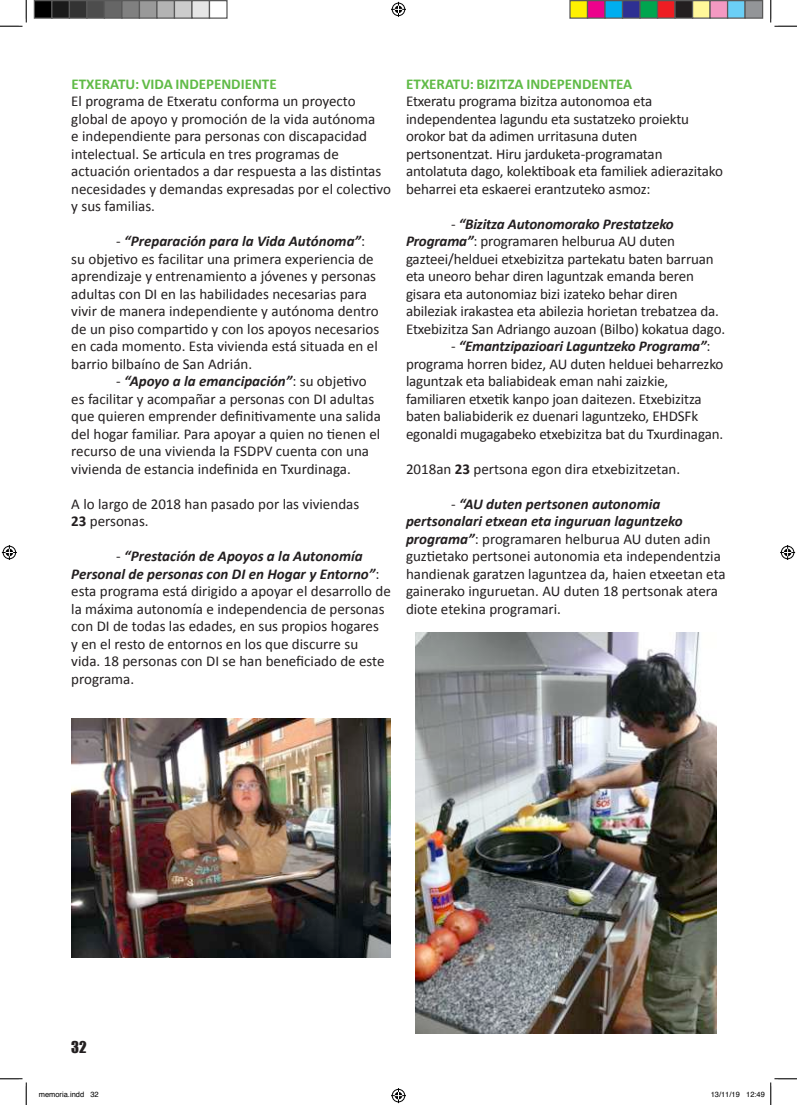
<style>
.page{position:relative;width:797px;height:1105px;background:#fff}
.page>*{position:absolute;margin:0;border:0;box-sizing:border-box;transform-origin:0 0}
.t1{font:15px/17.5px "Calibri";color:#231f20}
.t2{font:700 15px "Calibri";color:#60bb47}
.t3{font:15px "Impact";color:#231f20}
.t4{font:7.5px "Helvetica";color:#000}
.s1{font-weight:700;font-style:italic}
.s2{font-weight:700}
</style>
<div class="page">
<img style="left:415px;top:632px;width:301px;height:402px">
<img style="left:71px;top:719px;width:320px;height:238px">
<svg style="left:0;top:0;width:27px;height:27px"></svg>
<svg style="left:0;top:1078px;width:27px;height:27px"></svg>
<svg style="left:770px;top:0;width:27px;height:27px"></svg>
<svg style="left:391px;top:2px;width:15px;height:15px"></svg>
<svg style="left:391px;top:1088px;width:15px;height:15px"></svg>
<svg style="left:2px;top:545px;width:15px;height:15px"></svg>
<svg style="left:780px;top:545px;width:15px;height:15px"></svg>
<div style="left:34px;top:1px;width:18px;height:17px;background:#000"></div>
<div style="left:34px;top:0;width:18px;height:19px;border:1px solid #595959"></div>
<div style="left:52px;top:1px;width:17px;height:17px;background:#1a1a1a"></div>
<div style="left:51px;top:0;width:19px;height:19px;border:1px solid #595959"></div>
<div style="left:69px;top:1px;width:18px;height:17px;background:#333"></div>
<div style="left:69px;top:0;width:19px;height:19px;border:1px solid #595959"></div>
<div style="left:87px;top:1px;width:17px;height:17px;background:#4d4d4d"></div>
<div style="left:86px;top:0;width:19px;height:19px;border:1px solid #595959"></div>
<div style="left:104px;top:1px;width:18px;height:17px;background:#666"></div>
<div style="left:104px;top:0;width:18px;height:19px;border:1px solid #595959"></div>
<div style="left:122px;top:1px;width:17px;height:17px;background:#808080"></div>
<div style="left:121px;top:0;width:19px;height:19px;border:1px solid #595959"></div>
<div style="left:139px;top:1px;width:18px;height:17px;background:#999"></div>
<div style="left:139px;top:0;width:19px;height:19px;border:1px solid #595959"></div>
<div style="left:157px;top:1px;width:17px;height:17px;background:#b3b3b3"></div>
<div style="left:156px;top:0;width:19px;height:19px;border:1px solid #595959"></div>
<div style="left:174px;top:1px;width:18px;height:17px;background:#ccc"></div>
<div style="left:174px;top:0;width:18px;height:19px;border:1px solid #595959"></div>
<div style="left:192px;top:1px;width:17px;height:17px;background:#e6e6e6"></div>
<div style="left:191px;top:0;width:19px;height:19px;border:1px solid #595959"></div>
<div style="left:209px;top:0;width:19px;height:19px;border:1px solid #595959"></div>
<div style="left:570px;top:1px;width:17px;height:17px;background:#fff101"></div>
<div style="left:569px;top:0;width:19px;height:19px;border:1px solid #595959"></div>
<div style="left:587px;top:1px;width:18px;height:17px;background:#ed028c"></div>
<div style="left:587px;top:0;width:18px;height:19px;border:1px solid #595959"></div>
<div style="left:605px;top:1px;width:17px;height:17px;background:#00aeef"></div>
<div style="left:604px;top:0;width:19px;height:19px;border:1px solid #595959"></div>
<div style="left:622px;top:1px;width:18px;height:17px;background:#2e3092"></div>
<div style="left:622px;top:0;width:18px;height:19px;border:1px solid #595959"></div>
<div style="left:640px;top:1px;width:17px;height:17px;background:#00a54f"></div>
<div style="left:639px;top:0;width:19px;height:19px;border:1px solid #595959"></div>
<div style="left:657px;top:1px;width:18px;height:17px;background:#ee1d23"></div>
<div style="left:657px;top:0;width:18px;height:19px;border:1px solid #595959"></div>
<div style="left:675px;top:1px;width:17px;height:17px;background:#231f20"></div>
<div style="left:674px;top:0;width:19px;height:19px;border:1px solid #595959"></div>
<div style="left:692px;top:1px;width:18px;height:17px;background:#fff79a"></div>
<div style="left:692px;top:0;width:18px;height:19px;border:1px solid #595959"></div>
<div style="left:710px;top:1px;width:17px;height:17px;background:#f499c2"></div>
<div style="left:709px;top:0;width:19px;height:19px;border:1px solid #595959"></div>
<div style="left:727px;top:1px;width:18px;height:17px;background:#6bcff6"></div>
<div style="left:727px;top:0;width:18px;height:19px;border:1px solid #595959"></div>
<div style="left:745px;top:1px;width:17px;height:17px;background:#939598"></div>
<div style="left:744px;top:0;width:19px;height:19px;border:1px solid #595959"></div>
<svg style="left:770px;top:1078px;width:27px;height:27px"></svg>
<p class="t2" style="left:72px;top:74px;width:207px">ETXERATU: VIDA INDEPENDIENTE</p>
<p class="t1" style="left:71px;top:93px;width:321px">El programa de Etxeratu conforma un proyecto global de apoyo y promoción de la vida autónoma<br>e independiente para personas con discapacidad intelectual. Se articula en tres programas de actuación orientados a dar respuesta a las distintas necesidades y demandas expresadas por el colectivo y sus familias.</p>
<p class="t1" style="left:71px;top:233px;width:309px;text-indent:45px">- <span class="s1">“Preparación para la Vida Autónoma”</span>: su objetivo es facilitar una primera experiencia de aprendizaje y entrenamiento a jóvenes y personas adultas con DI en las habilidades necesarias para vivir de manera independiente y autónoma dentro de un piso compartido y con los apoyos necesarios en cada momento. Esta vivienda está situada en el barrio bilbaíno de San Adrián.</p>
<p class="t1" style="left:71px;top:373px;width:311px;text-indent:45px">- <span class="s1">“Apoyo a la emancipación”</span>: su objetivo es facilitar y acompañar a personas con DI adultas que quieren emprender definitivamente una salida del hogar familiar. Para apoyar a quien no tienen el recurso de una vivienda la FSDPV cuenta con una vivienda de estancia indefinida en Txurdinaga.</p>
<p class="t1" style="left:71px;top:495px;width:289px">A lo largo de 2018 han pasado por las viviendas<br><span class="s2">23</span> personas.</p>
<p class="t1" style="left:71px;top:548px;width:321px;text-indent:45px">- <span class="s1">“Prestación de Apoyos a la Autonomía Personal de personas con DI en Hogar y Entorno”</span>: esta programa está dirigido a apoyar el desarrollo de la máxima autonomía e independencia de personas con DI de todas las edades, en sus propios hogares<br>y en el resto de entornos en los que discurre su vida. 18 personas con DI se han beneficiado de este programa.</p>
<p class="t2" style="left:406px;top:74px;width:227px">ETXERATU: BIZITZA INDEPENDENTEA</p>
<p class="t1" style="left:406px;top:93px;width:318px">Etxeratu programa bizitza autonomoa eta independentea lagundu eta sustatzeko proiektu orokor bat da adimen urritasuna duten pertsonentzat. Hiru jarduketa-programatan antolatuta dago, kolektiboak eta familiek adierazitako beharrei eta eskaerei erantzuteko asmoz:</p>
<p class="t1" style="left:406px;top:215px;width:321px;text-indent:45px">- <span class="s1">“Bizitza Autonomorako Prestatzeko Programa”</span>: programaren helburua AU duten gazteei/helduei etxebizitza partekatu baten barruan eta uneoro behar diren laguntzak emanda beren gisara eta autonomiaz bizi izateko behar diren abileziak irakastea eta abilezia horietan trebatzea da.<br>Etxebizitza San Adriango auzoan (Bilbo) kokatua dago.</p>
<p class="t1" style="left:406px;top:338px;width:319px;text-indent:45px">- <span class="s1">“Emantzipazioari Laguntzeko Programa”</span>: programa horren bidez, AU duten helduei beharrezko laguntzak eta baliabideak eman nahi zaizkie, familiaren etxetik kanpo joan daitezen. Etxebizitza baten baliabiderik ez duenari laguntzeko, EHDSFk egonaldi mugagabeko etxebizitza bat du Txurdinagan.</p>
<p class="t1" style="left:406px;top:460px;width:276px">2018an <span class="s2">23</span> pertsona egon dira etxebizitzetan.</p>
<p class="t1" style="left:406px;top:495px;width:321px;text-indent:45px">- <span class="s1">“AU duten pertsonen autonomia pertsonalari etxean eta inguruan laguntzeko programa”</span>: programaren helburua AU duten adin guztietako pertsonei autonomia eta independentzia handienak garatzen laguntzea da, haien etxeetan eta gainerako inguruetan. AU duten 18 pertsonak atera diote etekina programari.</p>
<p class="t3" style="left:71px;top:1035px;width:17px">32</p>
<p class="t4" style="left:39px;top:1089px;width:62px">memoria.indd 32</p>
<p class="t4" style="left:710px;top:1089px;width:56px">13/11/19 12:49</p>
</div>
